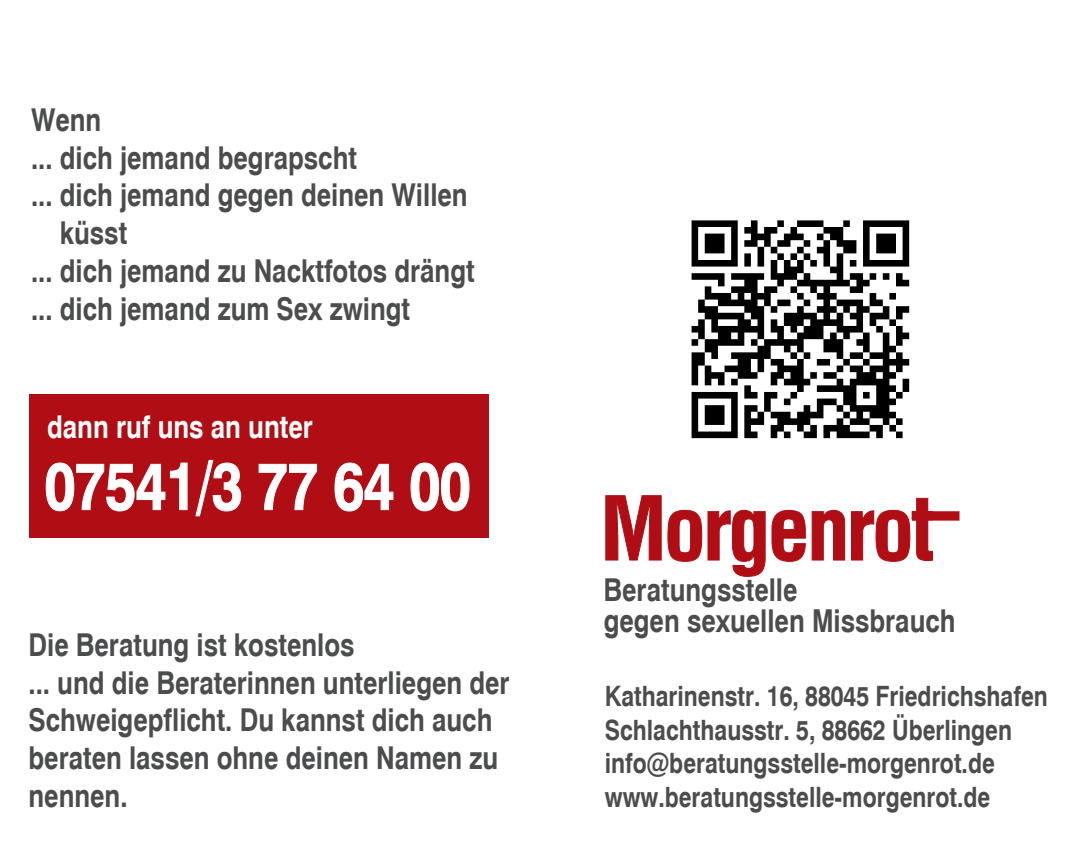
<style>
.page{position:relative;width:1092px;height:844px;background:#fff}
.page>*{position:absolute;margin:0;border:0;box-sizing:border-box;transform-origin:0 0}
.t1{font:700 condensed 85.75px "Helvetica";letter-spacing:-.04em;color:#b00d15}
.t2{font:700 condensed 66.5px "Helvetica";color:#fff}
.t3{font:700 condensed 31.5px/37.8px "Helvetica";color:#4b4c4d}
.t4{font:700 condensed 31.5px "Helvetica";color:#fff}
.t5{font:700 condensed 28px/33.6px "Helvetica";color:#4b4c4d}
</style>
<div class="page">
<svg style="left:605px;top:495px;width:329px;height:82px"></svg>
<div style="left:911px;top:511px;width:48px;height:9px;background:#b00d15"></div>
<img style="left:691px;top:220px;width:219px;height:219px">
<div style="left:30px;top:393px;width:459px;height:144px;background:#b00d15"></div>
<svg style="left:45px;top:459px;width:197px;height:58px"></svg>
<svg style="left:258px;top:463px;width:60px;height:48px"></svg>
<svg style="left:334px;top:462px;width:60px;height:50px"></svg>
<svg style="left:410px;top:462px;width:60px;height:50px"></svg>
<p class="t3" style="left:31px;top:100px;width:72px">Wenn</p>
<p class="t3" style="left:31px;top:138px;width:327px">... dich jemand begrapscht</p>
<p class="t3" style="left:31px;top:176px;width:438px">... dich jemand gegen deinen Willen</p>
<p class="t3" style="left:60px;top:214px;width:69px">küsst</p>
<p class="t3" style="left:31px;top:252px;width:445px">... dich jemand zu Nacktfotos drängt</p>
<p class="t3" style="left:31px;top:289px;width:380px">... dich jemand zum Sex zwingt</p>
<p class="t4" style="left:47px;top:407px;width:267px">dann ruf uns an unter</p>
<h2 class="t2" style="left:45px;top:445px;width:427px">07541/3 77 64 00</h2>
<p class="t3" style="left:29px;top:625px;width:482px">Die Beratung ist kostenlos<br>... und die Beraterinnen unterliegen der<br>Schweigepflicht. Du kannst dich auch beraten lassen ohne deinen Namen zu nennen.</p>
<h1 class="t1" style="left:600px;top:475px;width:336px">Morgenrot</h1>
<p class="t3" style="left:603px;top:601px;width:353px">gegen sexuellen Missbrauch</p>
<p class="t3" style="left:603px;top:570px;width:195px">Beratungsstelle</p>
<p class="t5" style="left:604px;top:679px;width:444px">Katharinenstr. 16, 88045 Friedrichshafen Schlachthausstr. 5, 88662 Überlingen info@beratungsstelle-morgenrot.de www.beratungsstelle-morgenrot.de</p>
</div>
